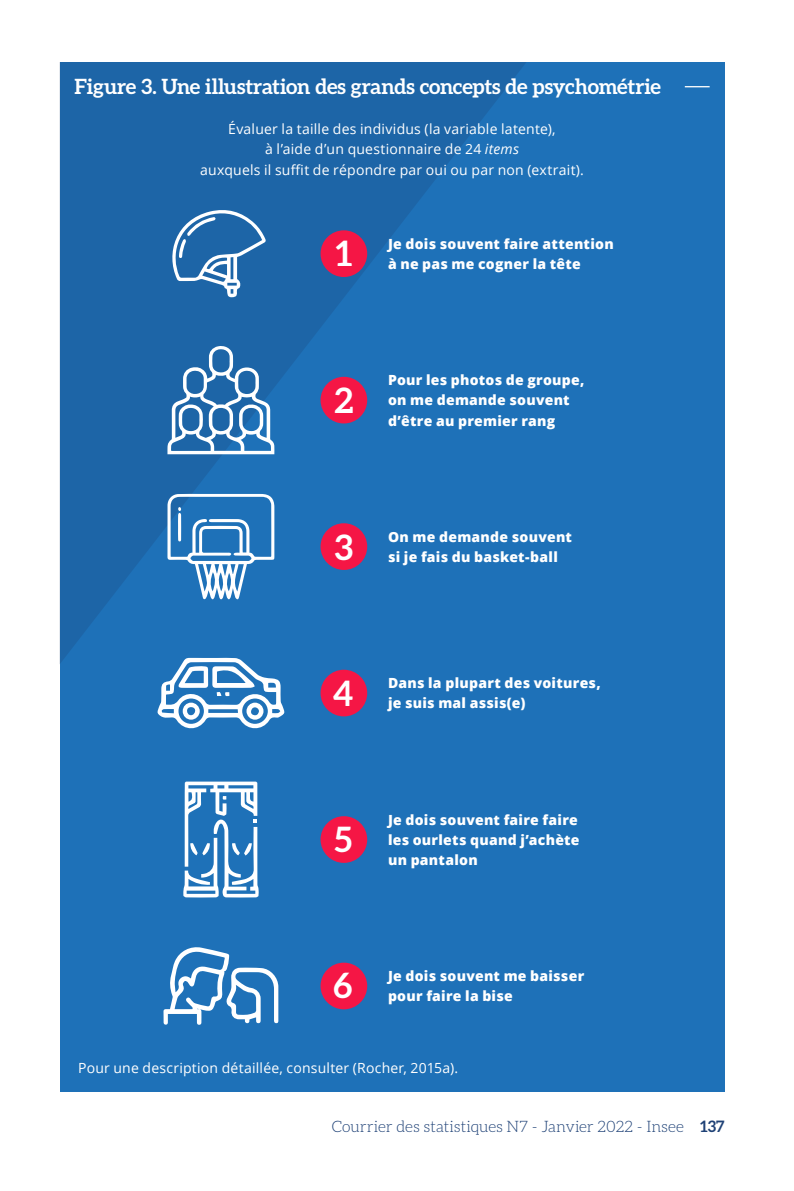
<style>
.page{position:relative;width:794px;height:1191px;background:#fff}
.page>*{position:absolute;margin:0;border:0;box-sizing:border-box;transform-origin:0 0}
.t1{font:700 35px "Aleo";color:#fff}
.t2{font:700 21px "Aleo";letter-spacing:-.01em;color:#fff}
.t3{font:300 15.75px "Aleo";color:#1e4176}
.t4{font:800 14px/20.1px "Open Sans";letter-spacing:.02em;color:#fff}
.t5{font:14px/20.1px "Open Sans";letter-spacing:.015em;color:#fff;text-align:center}
.s1{font-style:italic}
.s2{font-weight:700}
</style>
<div class="page">
<div style="left:60px;top:62px;width:664px;height:1029px;background:#1e71b8"></div>
<svg style="left:60px;top:62px;width:466px;height:601px"></svg>
<svg style="left:685px;top:86px;width:24px;height:1px"></svg>
<div style="left:320px;top:669px;width:47px;height:47px;background:#f51645;border-radius:50%"></div>
<svg style="left:157px;top:658px;width:128px;height:71px"></svg>
<div style="left:320px;top:230px;width:47px;height:47px;background:#f51645;border-radius:50%"></div>
<svg style="left:165px;top:207px;width:101px;height:91px"></svg>
<div style="left:320px;top:523px;width:47px;height:47px;background:#f51645;border-radius:50%"></div>
<svg style="left:167px;top:494px;width:107px;height:105px"></svg>
<div style="left:320px;top:377px;width:47px;height:46px;background:#f51645;border-radius:50%"></div>
<svg style="left:167px;top:346px;width:107px;height:108px"></svg>
<div style="left:320px;top:816px;width:47px;height:47px;background:#f51645;border-radius:50%"></div>
<svg style="left:183px;top:781px;width:76px;height:116px"></svg>
<div style="left:320px;top:962px;width:47px;height:47px;background:#f51645;border-radius:50%"></div>
<svg style="left:163px;top:947px;width:115px;height:77px"></svg>
<h2 class="t2" style="left:74px;top:74px;width:588px">Figure 3. Une illustration des grands concepts de psychométrie</h2>
<p class="t5" style="left:200px;top:119px;width:385px">Évaluer la taille des individus (la variable latente),<br>à l’aide d’un questionnaire de 24 <span class="s1">items<br></span>auxquels il suffit de répondre par oui ou par non (extrait).</p>
<h1 class="t1" style="left:335px;top:234px;width:18px">1</h1>
<p class="t4" style="left:388px;top:233px;width:227px">Je dois souvent faire attention</p>
<p class="t4" style="left:388px;top:253px;width:194px">à ne pas me cogner la tête</p>
<h1 class="t1" style="left:334px;top:380px;width:20px">2</h1>
<p class="t4" style="left:388px;top:369px;width:198px">Pour les photos de groupe, on me demande souvent d’être au premier rang</p>
<h1 class="t1" style="left:334px;top:527px;width:20px">3</h1>
<p class="t4" style="left:388px;top:526px;width:185px">On me demande souvent</p>
<p class="t4" style="left:388px;top:546px;width:171px">si je fais du basket-ball</p>
<h1 class="t1" style="left:333px;top:673px;width:22px">4</h1>
<p class="t4" style="left:388px;top:672px;width:214px">Dans la plupart des voitures,</p>
<p class="t4" style="left:388px;top:692px;width:139px">je suis mal assis(e)</p>
<h1 class="t1" style="left:334px;top:819px;width:20px">5</h1>
<p class="t4" style="left:388px;top:809px;width:193px">Je dois souvent faire faire les ourlets quand j’achète un pantalon</p>
<h1 class="t1" style="left:333px;top:964px;width:20px">6</h1>
<p class="t4" style="left:388px;top:965px;width:198px">Je dois souvent me baisser</p>
<p class="t4" style="left:388px;top:985px;width:126px">pour faire la bise</p>
<p class="t5" style="left:78px;top:1057px;width:381px">Pour une description détaillée, consulter (Rocher, 2015a).</p>
<p class="t3" style="left:332px;top:1117px;width:394px">Courrier des statistiques N7 - Janvier 2022 - Insee <span class="s2">137</span></p>
</div>
